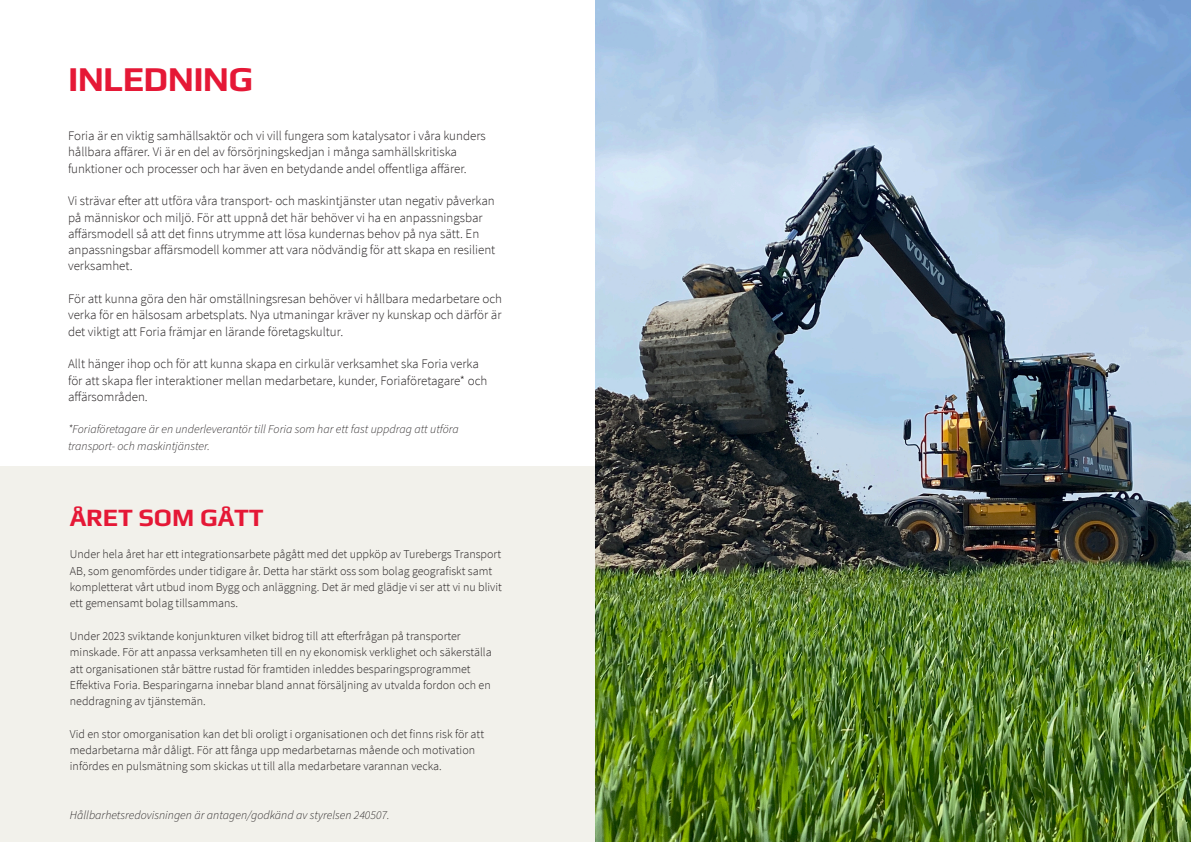
<style>
.page{position:relative;width:1191px;height:842px;background:#fff}
.page>*{position:absolute;margin:0;border:0;box-sizing:border-box;transform-origin:0 0}
.Rubrik{font:700 35px "Play";letter-spacing:-.02em;color:#e51836}
.Underrubrik{font:700 25px "Play";color:#e51836}
.Brödtext__stor{font:300 13px/16.3px "Source Sans Pro";color:#231f20}
.Brödtext__stor-2{font:300 12px/16.3px "Source Sans Pro";color:#231f20}
.Brödtext__stor-3{font:italic 300 12px/16.3px "Source Sans Pro";color:#231f20}
</style>
<div class="page">
<div style="left:0;top:466px;width:595px;height:376px;background:#f2f1eb"></div>
<img style="left:595px;top:0;width:596px;height:842px">
<p class="Rubrik" style="left:68px;top:59px;width:187px">INLEDNING</p>
<p class="Brödtext__stor" style="left:68px;top:128px;width:419px">Foria är en viktig samhällsaktör och vi vill fungera som katalysator i våra kunders hållbara affärer. Vi är en del av försörjningskedjan i många samhällskritiska funktioner och processer och har även en betydande andel offentliga affärer.</p>
<p class="Brödtext__stor" style="left:68px;top:193px;width:429px">Vi strävar efter att utföra våra transport- och maskintjänster utan negativ påverkan på människor och miljö. För att uppnå det här behöver vi ha en anpassningsbar affärsmodell så att det finns utrymme att lösa kundernas behov på nya sätt. En anpassningsbar affärsmodell kommer att vara nödvändig för att skapa en resilient verksamhet.</p>
<p class="Brödtext__stor" style="left:68px;top:291px;width:435px;text-align:justify">För att kunna göra den här omställningsresan behöver vi hållbara medarbetare och verka för en hälsosam arbetsplats. Nya utmaningar kräver ny kunskap och därför är det viktigt att Foria främjar en lärande företagskultur.</p>
<p class="Brödtext__stor" style="left:68px;top:356px;width:421px">Allt hänger ihop och för att kunna skapa en cirkulär verksamhet ska Foria verka för att skapa fler interaktioner mellan medarbetare, kunder, Foriaföretagare* och affärsområden.</p>
<p class="Brödtext__stor-3" style="left:68px;top:422px;width:392px">*Foriaföretagare är en underleverantör till Foria som har ett fast uppdrag att utföra transport- och maskintjänster.</p>
<p class="Underrubrik" style="left:70px;top:502px;width:195px">ÅRET SOM GÅTT</p>
<p class="Brödtext__stor-2" style="left:70px;top:546px;width:433px">Under hela året har ett integrationsarbete pågått med det uppköp av Turebergs Transport AB, som genomfördes under tidigare år. Detta har stärkt oss som bolag geografiskt samt kompletterat vårt utbud inom Bygg och anläggning. Det är med glädje vi ser att vi nu blivit ett gemensamt bolag tillsammans.</p>
<p class="Brödtext__stor-2" style="left:70px;top:628px;width:423px">Under 2023 sviktande konjunkturen vilket bidrog till att efterfrågan på transporter minskade. För att anpassa verksamheten till en ny ekonomisk verklighet och säkerställa att organisationen står bättre rustad för framtiden inleddes besparingsprogrammet Effektiva Foria. Besparingarna innebar bland annat försäljning av utvalda fordon och en neddragning av tjänstemän.</p>
<p class="Brödtext__stor-2" style="left:70px;top:726px;width:416px">Vid en stor omorganisation kan det bli oroligt i organisationen och det finns risk för att medarbetarna mår dåligt. För att fånga upp medarbetarnas mående och motivation infördes en pulsmätning som skickas ut till alla medarbetare varannan vecka.</p>
<p class="Brödtext__stor-3" style="left:70px;top:807px;width:321px">Hållbarhetsredovisningen är antagen/godkänd av styrelsen 240507.</p>
</div>
